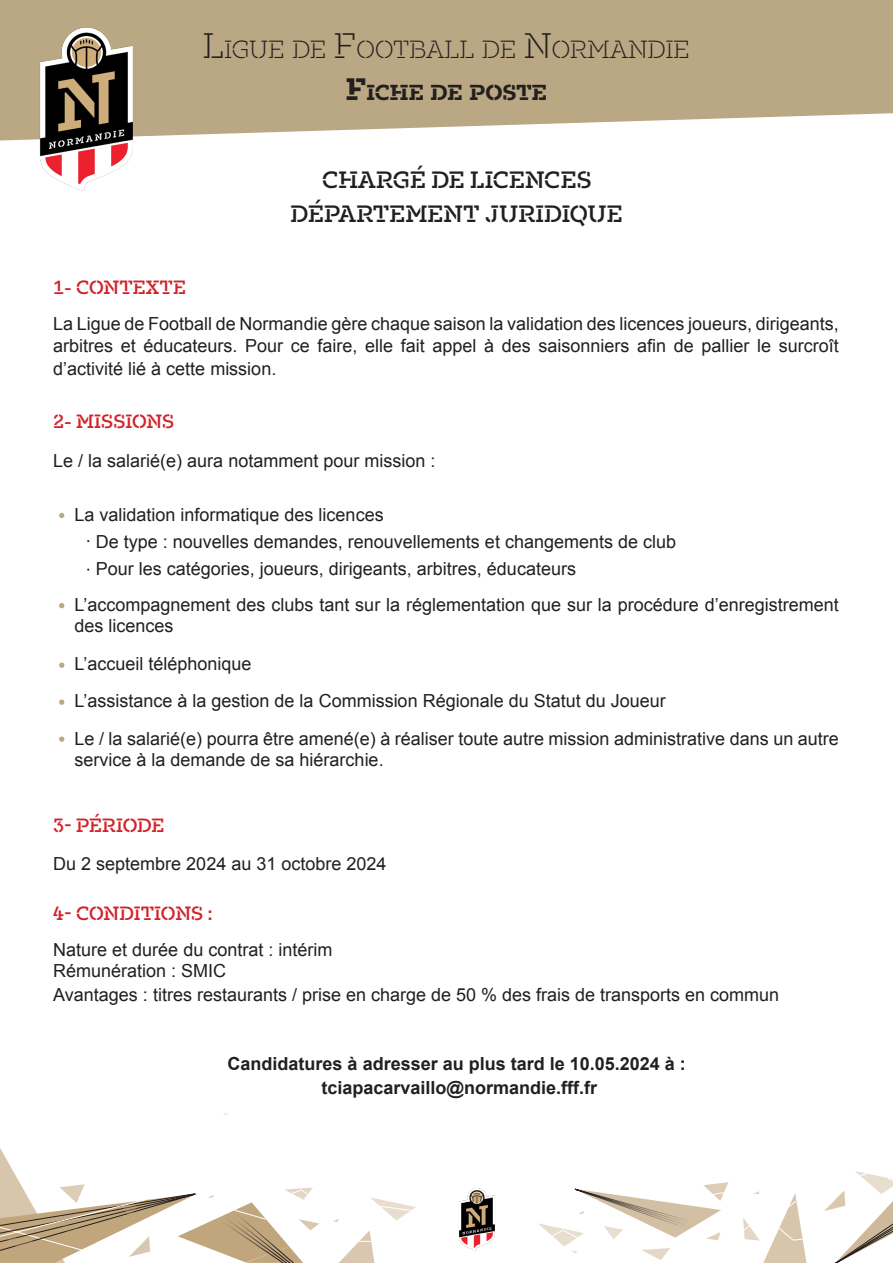
<style>
.page{position:relative;width:893px;height:1263px;background:#fff}
.page>*{position:absolute;margin:0;border:0;box-sizing:border-box;transform-origin:0 0}
.t1{font:300 25.2px "Fakt Slab Stencil Pro";letter-spacing:-.005em;color:#231f20}
.t2{font:500 24px "Fakt Slab Stencil Pro";color:#231f20}
.t3{font:700 22.05px "Fakt Slab Stencil Pro";letter-spacing:-.005em;color:#231f20}
.t4{font:500 19.5px "Fakt Slab Stencil Pro";letter-spacing:-.01em;color:#d1232a}
.t5{font:18px/22.5px "Arial";color:#231f20}
.t6{font:700 18px "Arial";color:#231f20}
.s1{font-size:36px}
.s2{font-size:31.5px}
</style>
<div class="page">
<svg style="left:0;top:0;width:893px;height:141px;background:#c1b191"></svg>
<svg style="left:0;top:1148px;width:416px;height:115px"></svg>
<svg style="left:538px;top:1171px;width:355px;height:92px"></svg>
<img style="left:459px;top:1188px;width:36px;height:63px">
<img style="left:6px;top:0;width:143px;height:191px">
<svg style="left:59px;top:513px;width:5px;height:5px"></svg>
<svg style="left:59px;top:603px;width:5px;height:5px"></svg>
<svg style="left:59px;top:662px;width:5px;height:6px"></svg>
<svg style="left:59px;top:699px;width:5px;height:6px"></svg>
<svg style="left:59px;top:736px;width:5px;height:6px"></svg>
<p class="t1" style="left:203px;top:34px;width:488px"><span class="s1">L</span>IGUE DE <span class="s1">F</span>OOTBALL DE <span class="s1">N</span>ORMANDIE</p>
<p class="t3" style="left:346px;top:78px;width:203px"><span class="s2">F</span>ICHE DE POSTE</p>
<p class="t2" style="left:322px;top:165px;width:271px">CHARGÉ DE LICENCES</p>
<p class="t2" style="left:291px;top:199px;width:334px">DÉPARTEMENT JURIDIQUE</p>
<p class="t4" style="left:53px;top:275px;width:134px">1- CONTEXTE</p>
<p class="t5" style="left:53px;top:312px;width:787px;text-align:justify">La Ligue de Football de Normandie gère chaque saison la validation des licences joueurs, dirigeants, arbitres et éducateurs. Pour ce faire, elle fait appel à des saisonniers afin de pallier le surcroît d’activité lié à cette mission.</p>
<p class="t4" style="left:53px;top:409px;width:123px">2- MISSIONS</p>
<p class="t5" style="left:53px;top:450px;width:384px">Le / la salarié(e) aura notamment pour mission :</p>
<p class="t5" style="left:75px;top:504px;width:311px">La validation informatique des licences</p>
<p class="t5" style="left:96px;top:531px;width:582px">De type : nouvelles demandes, renouvellements et changements de club</p>
<p class="t5" style="left:96px;top:558px;width:482px">Pour les catégories, joueurs, dirigeants, arbitres, éducateurs</p>
<p class="t5" style="left:75px;top:594px;width:766px;line-height:21px">L’accompagnement des clubs tant sur la réglementation que sur la procédure d’enregistrement des licences</p>
<p class="t5" style="left:75px;top:652px;width:179px">L’accueil téléphonique</p>
<p class="t5" style="left:75px;top:690px;width:593px">L’assistance à la gestion de la Commission Régionale du Statut du Joueur</p>
<p class="t5" style="left:75px;top:728px;width:766px;line-height:21px">Le / la salarié(e) pourra être amené(e) à réaliser toute autre mission administrative dans un autre service à la demande de sa hiérarchie.</p>
<p class="t4" style="left:53px;top:813px;width:113px">3- PÉRIODE</p>
<p class="t5" style="left:53px;top:852px;width:335px">Du 2 septembre 2024 au 31 octobre 2024</p>
<p class="t4" style="left:53px;top:901px;width:161px">4- CONDITIONS :</p>
<p class="t5" style="left:53px;top:939px;width:281px">Nature et durée du contrat : intérim</p>
<p class="t5" style="left:53px;top:960px;width:175px">Rémunération : SMIC</p>
<p class="t5" style="left:53px;top:983px;width:728px">Avantages : titres restaurants / prise en charge de 50 % des frais de transports en commun</p>
<p class="t6" style="left:228px;top:1052px;width:460px">Candidatures à adresser au plus tard le 10.05.2024 à :</p>
<p class="t6" style="left:321px;top:1076px;width:277px">tciapacarvaillo@normandie.fff.fr</p>
</div>
